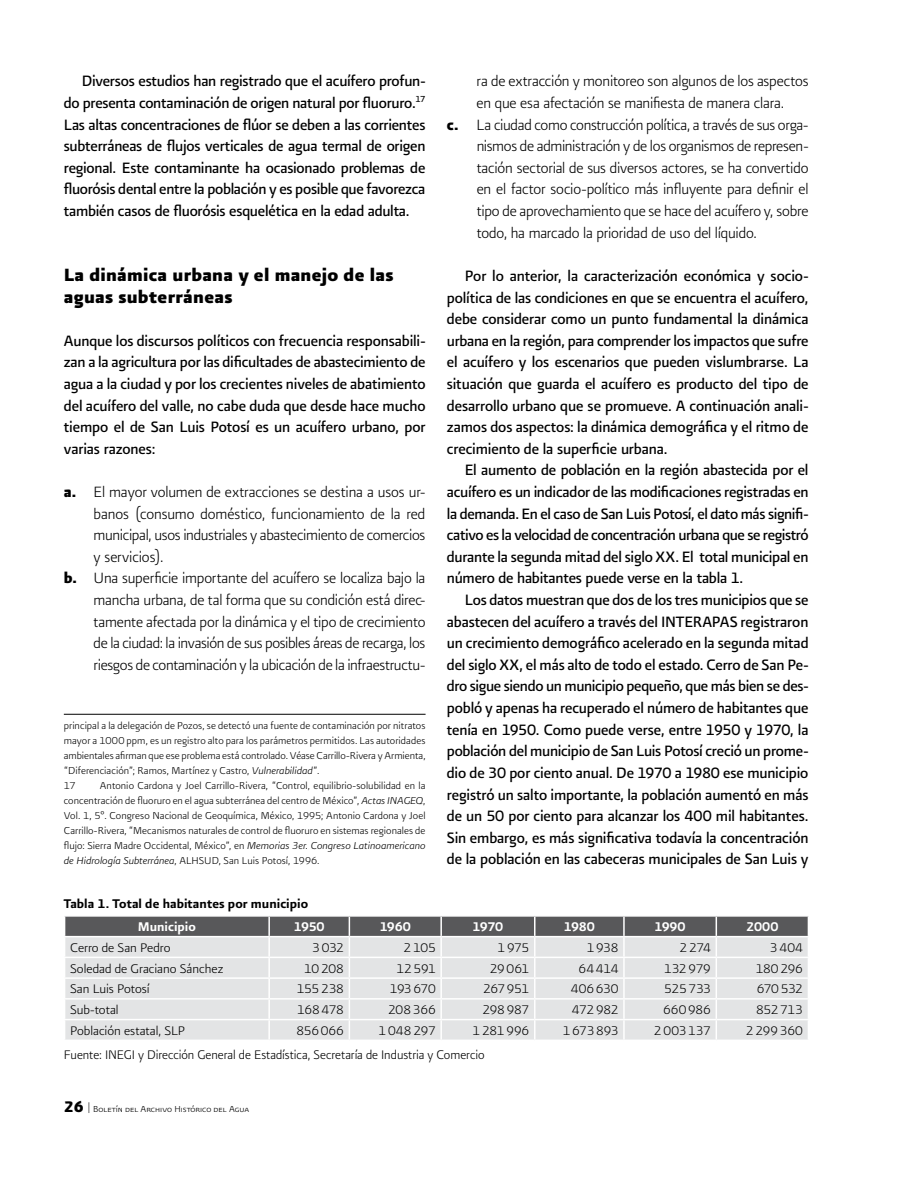
<style>
.page{position:relative;width:915px;height:1191px;background:#fff}
.page>*{position:absolute;margin:0;border:0;box-sizing:border-box;transform-origin:0 0}
.t1{font:21px/21.6px "Presidencia Fuerte";letter-spacing:.01em;color:#000}
.t2{font:18px/21.6px "Presidencia Base";letter-spacing:-.01em;color:#000;text-align:justify;scale:.96 1}
.t3{font:18px "Presidencia Fina";letter-spacing:-.015em;color:#000;scale:.96 1}
.t4{font:15px "Presidencia Fina";letter-spacing:-.005em;color:#000}
.t5{font:15px "Presidencia Fina";letter-spacing:-.005em;color:#000;scale:.96 1}
.t6{font:15px "Presidencia Firme";color:#000}
.t7{font:15px "Presidencia Firme";letter-spacing:-.01em;color:#fff}
.t8{font:15px "Presidencia Fina";letter-spacing:.015em;color:#000}
.t9{font:12px/15px "Presidencia Fina";letter-spacing:.005em;color:#000}
.t10{font:10.5px "Presidencia Fina Versalitas";color:#000}
.s1{font-family:"Presidencia Fuerte"}
.s2{font-style:italic}
.s3{font-family:"Presidencia Fina CC";font-style:italic}
.s4{font-family:"Presidencia Fuerte";font-size:18px}
.s5{font-size:12px}
</style>
<div class="page">
<hr style="left:64px;top:714px;width:361px;height:1px;background:#000">
<svg style="left:64px;top:916px;width:744px;height:123px;background:#cfd0d1"></svg>
<hr style="left:64px;top:936px;width:205px;height:1px;background:#fff">
<hr style="left:269px;top:936px;width:80px;height:1px;background:#fff">
<hr style="left:349px;top:936px;width:92px;height:1px;background:#fff">
<hr style="left:441px;top:936px;width:93px;height:1px;background:#fff">
<hr style="left:534px;top:936px;width:89px;height:1px;background:#fff">
<hr style="left:623px;top:936px;width:93px;height:1px;background:#fff">
<hr style="left:716px;top:936px;width:92px;height:1px;background:#fff">
<p class="t2" style="left:64px;top:70px;width:378px;text-indent:18px">Diversos estudios han registrado que el acuífero profun&shy;do presenta contaminación de origen natural por fluoruro.<sup>17<br></sup>Las altas concentraciones de flúor se deben a las corrientes subterráneas de flujos verticales de agua termal de origen regional. Este contaminante ha ocasionado problemas de fluorósis dental entre la población y es posible que favorezca también casos de fluorósis esquelética en la edad adulta.</p>
<p class="t1" style="left:64px;top:264px;width:331px">La dinámica urbana y el manejo de las aguas subterráneas</p>
<p class="t2" style="left:64px;top:329px;width:378px">Aunque los discursos políticos con frecuencia responsabili&shy;zan a la agricultura por las dificultades de abastecimiento de agua a la ciudad y por los crecientes niveles de abatimiento del acuífero del valle, no cabe duda que desde hace mucho tiempo el de San Luis Potosí es un acuífero urbano, por varias razones:</p>
<p class="t3" style="left:64px;top:482px;width:378px"><span class="s1">a.</span> El mayor volumen de extracciones se destina a usos ur-</p>
<p class="t3" style="left:94px;top:503px;width:347px">banos (consumo doméstico, funcionamiento de la red</p>
<p class="t3" style="left:94px;top:525px;width:347px">municipal, usos industriales y abastecimiento de comercios</p>
<p class="t3" style="left:94px;top:546px;width:74px">y servicios).</p>
<p class="t3" style="left:64px;top:568px;width:378px"><span class="s1">b.</span> Una superficie importante del acuífero se localiza bajo la</p>
<p class="t3" style="left:94px;top:590px;width:347px">mancha urbana, de tal forma que su condición está direc-</p>
<p class="t3" style="left:94px;top:611px;width:347px">tamente afectada por la dinámica y el tipo de crecimiento</p>
<p class="t3" style="left:94px;top:633px;width:347px">de la ciudad: la invasión de sus posibles áreas de recarga, los</p>
<p class="t3" style="left:94px;top:654px;width:347px">riesgos de contaminación y la ubicación de la infraestructu-</p>
<p class="t9" style="left:64px;top:718px;width:363px">principal a la delegación de Pozos, se detectó una fuente de contaminación por nitratos mayor a 1000 ppm, es un registro alto para los parámetros permitidos. Las autoridades ambientales afirman que ese problema está controlado. Véase Carrillo-Rivera y Armienta, “Diferenciación”; Ramos, Martínez y Castro, <span class="s2">Vulnerabilidad</span>”.<br>17</p>
<p class="t9" style="left:64px;top:778px;width:363px;text-align:justify;text-indent:36px">Antonio Cardona y Joel Carrillo-Rivera, “Control, equilibrio-solubilidad en la concentración de fluoruro en el agua subterránea del centro de México”, <span class="s3">Actas INAGEQ</span>, Vol. 1, 5º. Congreso Nacional de Geoquímica, México, 1995; Antonio Cardona y Joel Carrillo-Rivera, “Mecanismos naturales de control de fluoruro en sistemas regionales de flujo: Sierra Madre Occidental, México”, en <span class="s2">Memorias 3er. Congreso Latinoamericano de Hidrología Subterránea</span>, ALHSUD, San Luis Potosí, 1996.</p>
<p class="t6" style="left:64px;top:894px;width:246px">Tabla 1. Total de habitantes por municipio</p>
<p class="t3" style="left:476px;top:71px;width:347px">ra de extracción y monitoreo son algunos de los aspectos</p>
<p class="t3" style="left:476px;top:93px;width:322px">en que esa afectación se manifiesta de manera clara.</p>
<p class="t3" style="left:446px;top:114px;width:378px"><span class="s1">c.</span> La ciudad como construcción política, a través de sus orga-</p>
<p class="t3" style="left:476px;top:136px;width:347px">nismos de administración y de los organismos de represen-</p>
<p class="t3" style="left:476px;top:158px;width:347px">tación sectorial de sus diversos actores, se ha convertido</p>
<p class="t3" style="left:476px;top:179px;width:347px">en el factor socio-político más influyente para definir el</p>
<p class="t3" style="left:476px;top:201px;width:347px">tipo de aprovechamiento que se hace del acuífero y, sobre</p>
<p class="t3" style="left:476px;top:222px;width:293px">todo, ha marcado la prioridad de uso del líquido.</p>
<p class="t2" style="left:446px;top:264px;width:378px;text-indent:18px">Por lo anterior, la caracterización económica y socio&shy;política de las condiciones en que se encuentra el acuífero, debe considerar como un punto fundamental la dinámica urbana en la región, para comprender los impactos que sufre el acuífero y los escenarios que pueden vislumbrarse. La situación que guarda el acuífero es producto del tipo de desarrollo urbano que se promueve. A continuación anali&shy;zamos dos aspectos: la dinámica demográfica y el ritmo de crecimiento de la superficie urbana.</p>
<p class="t2" style="left:446px;top:459px;width:378px;text-indent:18px">El aumento de población en la región abastecida por el acuífero es un indicador de las modificaciones registradas en la demanda. En el caso de San Luis Potosí, el dato más signifi&shy;cativo es la velocidad de concentración urbana que se registró durante la segunda mitad del siglo XX. El total municipal en número de habitantes puede verse en la tabla 1.</p>
<p class="t2" style="left:446px;top:588px;width:378px;text-indent:18px">Los datos muestran que dos de los tres municipios que se abastecen del acuífero a través del INTERAPAS registraron un crecimiento demográfico acelerado en la segunda mitad del siglo XX, el más alto de todo el estado. Cerro de San Pe&shy;dro sigue siendo un municipio pequeño, que más bien se des&shy;pobló y apenas ha recuperado el número de habitantes que tenía en 1950. Como puede verse, entre 1950 y 1970, la población del municipio de San Luis Potosí creció un prome&shy;dio de 30 por ciento anual. De 1970 a 1980 ese municipio registró un salto importante, la población aumentó en más de un 50 por ciento para alcanzar los 400 mil habitantes.<br>Sin embargo, es más significativa todavía la concentración de la población en las cabeceras municipales de San Luis y</p>
<p class="t7" style="left:138px;top:918px;width:60px">Municipio</p>
<p class="t7" style="left:294px;top:918px;width:32px">1950</p>
<p class="t7" style="left:379px;top:918px;width:33px">1960</p>
<p class="t7" style="left:472px;top:918px;width:32px">1970</p>
<p class="t7" style="left:563px;top:918px;width:32px">1980</p>
<p class="t7" style="left:654px;top:918px;width:33px">1990</p>
<p class="t7" style="left:746px;top:918px;width:34px">2000</p>
<p class="t4" style="left:70px;top:939px;width:102px">Cerro de San Pedro</p>
<p class="t4" style="left:312px;top:939px;width:33px">3 032</p>
<p class="t4" style="left:403px;top:939px;width:34px">2105</p>
<p class="t4" style="left:497px;top:939px;width:33px">1975</p>
<p class="t4" style="left:586px;top:939px;width:33px">1938</p>
<p class="t4" style="left:679px;top:939px;width:33px">2274</p>
<p class="t4" style="left:769px;top:939px;width:34px">3404</p>
<p class="t4" style="left:70px;top:960px;width:154px">Soledad de Graciano Sánchez</p>
<p class="t4" style="left:304px;top:960px;width:41px">10208</p>
<p class="t4" style="left:396px;top:960px;width:41px">12591</p>
<p class="t4" style="left:489px;top:960px;width:41px">29061</p>
<p class="t4" style="left:578px;top:960px;width:41px">64414</p>
<p class="t4" style="left:664px;top:960px;width:48px">132979</p>
<p class="t4" style="left:755px;top:960px;width:49px">180296</p>
<p class="t4" style="left:70px;top:980px;width:81px">San Luis Potosí</p>
<p class="t4" style="left:296px;top:980px;width:49px">155238</p>
<p class="t4" style="left:390px;top:980px;width:47px">193 670</p>
<p class="t4" style="left:483px;top:980px;width:48px">267951</p>
<p class="t4" style="left:570px;top:980px;width:49px">406630</p>
<p class="t4" style="left:664px;top:980px;width:48px">525733</p>
<p class="t4" style="left:756px;top:980px;width:48px">670532</p>
<p class="t4" style="left:70px;top:1001px;width:50px">Sub-total</p>
<p class="t4" style="left:297px;top:1001px;width:48px">168478</p>
<p class="t4" style="left:388px;top:1001px;width:49px">208366</p>
<p class="t4" style="left:482px;top:1001px;width:48px">298987</p>
<p class="t4" style="left:571px;top:1001px;width:48px">472982</p>
<p class="t4" style="left:663px;top:1001px;width:49px">660986</p>
<p class="t4" style="left:755px;top:1001px;width:48px">852713</p>
<p class="t4" style="left:70px;top:1022px;width:116px">Población estatal, SLP</p>
<p class="t4" style="left:296px;top:1022px;width:49px">856066</p>
<p class="t8" style="left:378px;top:1022px;width:59px">1048297</p>
<p class="t4" style="left:472px;top:1022px;width:58px">1281996</p>
<p class="t4" style="left:562px;top:1022px;width:57px">1673893</p>
<p class="t4" style="left:653px;top:1022px;width:58px">2003137</p>
<p class="t4" style="left:745px;top:1022px;width:58px">2299360</p>
<p class="t5" style="left:64px;top:1046px;width:439px">Fuente: INEGI y Dirección General de Estadística, Secretaría de Industria y Comercio</p>
<p class="t10" style="left:64px;top:1103px;width:187px"><span class="s4">26</span> <span class="s5">|</span> Boletín del Archivo Histórico del Agua</p>
</div>
